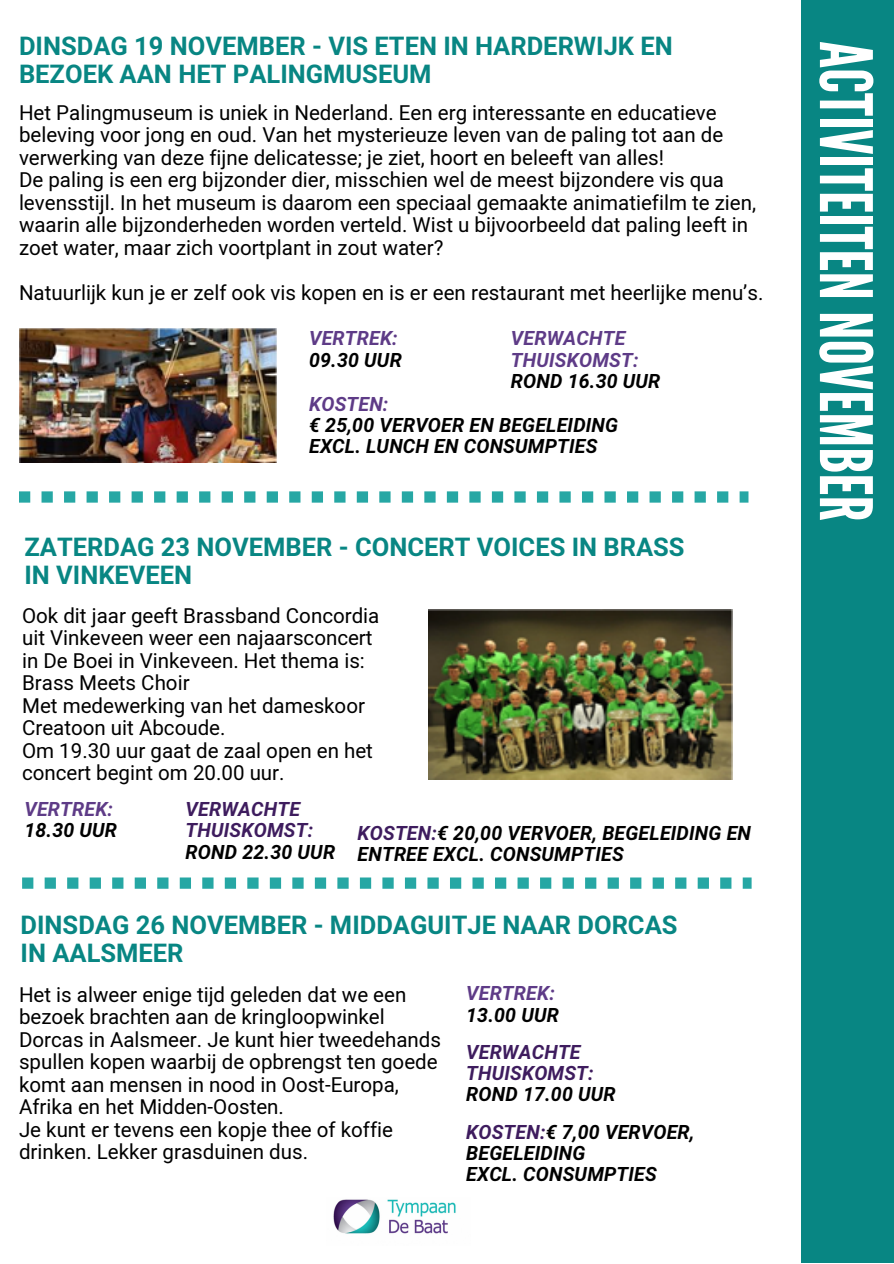
<style>
.page{position:relative;width:894px;height:1264px;background:#fff}
.page>*{position:absolute;margin:0;border:0;box-sizing:border-box;transform-origin:0 0}
.t1{font:72px "League Gothic";color:#fff}
.t2{font:700 25.5px/28.2px "Mardoto";color:#088683}
.t3{font:20.55px/22.5px "Mardoto";color:#000}
.t4{font:italic 700 19.5px/21.3px "Mardoto";letter-spacing:.01em;color:#000}
.t5{font:italic 700 19.5px/21.3px "Mardoto";letter-spacing:.01em;color:#3e1c5e}
.t6{font:italic 700 19.5px/21.3px "Mardoto";letter-spacing:.01em;color:#5e3b87}
.s1{color:#5e3b87}
.s2{color:#000}
.s3{color:#3e1c5e}
</style>
<div class="page">
<div style="left:800px;top:0;width:93px;height:1262px;background:#088683"></div>
<img style="left:333px;top:1199px;width:123px;height:35px">
<svg style="left:19px;top:491px;width:729px;height:11px"></svg>
<img style="left:19px;top:329px;width:258px;height:134px">
<img style="left:428px;top:609px;width:303px;height:170px">
<svg style="left:22px;top:877px;width:729px;height:11px"></svg>
<p class="t2" style="left:19px;top:32px;width:655px">DINSDAG 19 NOVEMBER - VIS ETEN IN HARDERWIJK EN<br>BEZOEK AAN HET PALINGMUSEUM</p>
<h3 class="t3" style="left:19px;top:101px;width:705px">Het Palingmuseum is uniek in Nederland. Een erg interessante en educatieve beleving voor jong en oud. Van het mysterieuze leven van de paling tot aan de verwerking van deze fijne delicatesse; je ziet, hoort en beleeft van alles!</h3>
<h2 class="t3" style="left:19px;top:169px;width:738px">De paling is een erg bijzonder dier, misschien wel de meest bijzondere vis qua levensstijl. In het museum is daarom een speciaal gemaakte animatiefilm te zien, waarin alle bijzonderheden worden verteld. Wist u bijvoorbeeld dat paling leeft in zoet water, maar zich voortplant in zout water?</h2>
<p class="t3" style="left:19px;top:281px;width:745px">Natuurlijk kun je er zelf ook vis kopen en is er een restaurant met heerlijke menu’s.</p>
<p class="t6" style="left:309px;top:328px;width:90px">VERTREK:</p>
<p class="t4" style="left:309px;top:349px;width:94px">09.30 UUR</p>
<p class="t6" style="left:511px;top:328px;width:129px">VERWACHTE<br>THUISKOMST:</p>
<p class="t4" style="left:511px;top:371px;width:151px">ROND 16.30 UUR</p>
<p class="t4" style="left:309px;top:393px;width:310px"><span class="s1">KOSTEN:<br></span>€ 25,00 VERVOER EN BEGELEIDING<br>EXCL. LUNCH EN CONSUMPTIES</p>
<p class="t2" style="left:24px;top:533px;width:661px">ZATERDAG 23 NOVEMBER - CONCERT VOICES IN BRASS<br>IN VINKEVEEN</p>
<p class="t3" style="left:22px;top:604px;width:359px">Ook dit jaar geeft Brassband Concordia uit Vinkeveen weer een najaarsconcert in De Boei in Vinkeveen. Het thema is:<br>Brass Meets Choir</p>
<h3 class="t3" style="left:22px;top:694px;width:344px">Met medewerking van het dameskoor<br>Creatoon uit Abcoude.</h3>
<h3 class="t3" style="left:22px;top:739px;width:352px">Om 19.30 uur gaat de zaal open en het concert begint om 20.00 uur.</h3>
<p class="t6" style="left:24px;top:798px;width:90px">VERTREK:</p>
<p class="t4" style="left:24px;top:820px;width:94px">18.30 UUR</p>
<h2 class="t5" style="left:185px;top:798px;width:151px">VERWACHTE<br>THUISKOMST:<br><span class="s2">ROND 22.30 UUR</span></h2>
<p class="t4" style="left:357px;top:822px;width:395px"><span class="s3">KOSTEN:</span>€ 20,00 VERVOER, BEGELEIDING EN<br>ENTREE EXCL. CONSUMPTIES</p>
<p class="t2" style="left:21px;top:911px;width:658px">DINSDAG 26 NOVEMBER - MIDDAGUITJE NAAR DORCAS<br>IN AALSMEER</p>
<h3 class="t3" style="left:19px;top:983px;width:423px">Het is alweer enige tijd geleden dat we een bezoek brachten aan de kringloopwinkel Dorcas in Aalsmeer. Je kunt hier tweedehands spullen kopen waarbij de opbrengst ten goede komt aan mensen in nood in Oost-Europa, Afrika en het Midden-Oosten.</h3>
<h3 class="t3" style="left:19px;top:1118px;width:375px">Je kunt er tevens een kopje thee of koffie drinken. Lekker grasduinen dus.</h3>
<p class="t6" style="left:466px;top:982px;width:90px">VERTREK:</p>
<p class="t4" style="left:466px;top:1004px;width:94px">13.00 UUR</p>
<p class="t5" style="left:466px;top:1041px;width:151px">VERWACHTE<br>THUISKOMST:<br><span class="s2">ROND 17.00 UUR</span></p>
<h1 class="t4" style="left:466px;top:1121px;width:230px"><span class="s3">KOSTEN:</span>€ 7,00 VERVOER,<br>BEGELEIDING<br>EXCL. CONSUMPTIES</h1>
<p class="t1" style="left:887px;top:41px;width:482px;rotate:90deg">ACTIVITEITENNOVEMBER</p>
</div>
